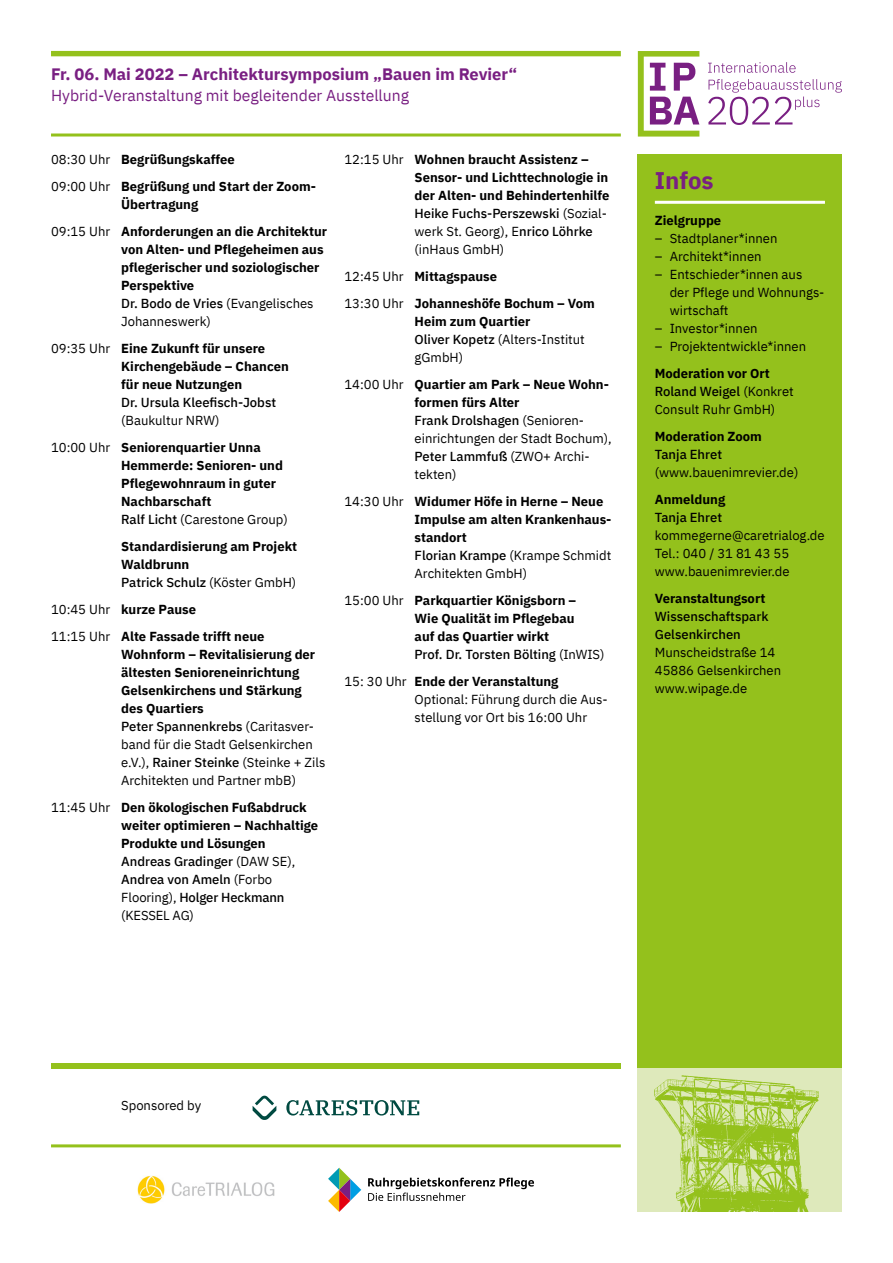
<style>
.page{position:relative;width:893px;height:1263px;background:#fff}
.page>*{position:absolute;margin:0;border:0;box-sizing:border-box;transform-origin:0 0}
.t1{font:700 24px "IBM Plex Sans";color:#791f82}
.t2{font:700 16.5px "IBM Plex Sans";color:#791f82}
.t3{font:15.75px "IBM Plex Sans";color:#791f82}
.t4{font:700 13.05px/18px "IBM Plex Sans";color:#000}
.t5{font:13.05px/18px "IBM Plex Sans";color:#000}
.t6{font:500 13.05px/18px "IBM Plex Sans";color:#000}
.s1{font-weight:400}
.s2{font-weight:500}
.s3{font-weight:700}
</style>
<div class="page">
<div style="left:638px;top:154px;width:204px;height:914px;background:#94c11c"></div>
<svg style="left:638px;top:51px;width:204px;height:86px"></svg>
<div style="left:51px;top:1063px;width:570px;height:5px;background:#94c11c"></div>
<div style="left:51px;top:51px;width:570px;height:5px;background:#94c11c"></div>
<hr style="left:51px;top:133px;width:570px;height:3px;background:#94c11c">
<svg style="left:328px;top:1168px;width:33px;height:44px"></svg>
<svg style="left:368px;top:1177px;width:166px;height:24px"></svg>
<img style="left:138px;top:1176px;width:137px;height:28px">
<svg style="left:286px;top:1100px;width:133px;height:15px"></svg>
<svg style="left:253px;top:1096px;width:23px;height:24px"></svg>
<hr style="left:51px;top:1144px;width:570px;height:3px;background:#94c11c">
<div style="left:638px;top:1068px;width:204px;height:144px;background:#dee9bb"></div>
<img style="left:654px;top:1075px;width:165px;height:137px">
<hr style="left:655px;top:201px;width:170px;height:3px;background:#fff">
<p class="t2" style="left:51px;top:61px;width:468px">Fr. 06. Mai 2022 – Architektursymposium „Bauen im Revier“</p>
<p class="t3" style="left:51px;top:84px;width:360px">Hybrid-Veranstaltung mit begleitender Ausstellung</p>
<p class="t4" style="left:51px;top:145px;width:265px;line-height:27px"><span class="s1">08:30 Uhr</span> Begrüßungskaffee<br><span class="s1">09:00 Uhr</span> Begrüßung und Start der Zoom-</p>
<p class="t4" style="left:51px;top:190px;width:278px;line-height:27px;text-indent:70px">Übertragung<br><span class="s1">09:15 Uhr</span> Anforderungen an die Architektur</p>
<p class="t4" style="left:121px;top:239px;width:204px">von Alten- und Pflegeheimen aus pflegerischer und soziologischer<br>Perspektive<br><span class="s2">Dr. Bodo de Vries</span> <span class="s1">(Evangelisches<br>Johanneswerk)</span></p>
<p class="t4" style="left:121px;top:338px;width:169px;text-indent:-70px"><span class="s1">09:35 Uhr</span> Eine Zukunft für unsere<br>Kirchengebäude – Chancen für neue Nutzungen</p>
<p class="t6" style="left:121px;top:392px;width:156px">Dr. Ursula Kleefisch-Jobst</p>
<p class="t5" style="left:51px;top:405px;width:211px;line-height:27px;text-indent:70px">(Baukultur NRW)<br>10:00 Uhr <span class="s3">Seniorenquartier Unna</span></p>
<p class="t4" style="left:121px;top:455px;width:168px">Hemmerde: Senioren- und<br>Pflegewohnraum in guter<br>Nachbarschaft<br><span class="s2">Ralf Licht</span> <span class="s1">(Carestone Group)</span></p>
<p class="t4" style="left:121px;top:536px;width:177px">Standardisierung am Projekt<br>Waldbrunn<br><span class="s2">Patrick Schulz</span> <span class="s1">(Köster GmbH)</span></p>
<p class="t4" style="left:51px;top:594px;width:215px;line-height:27px"><span class="s1">10:45 Uhr</span> kurze Pause<br><span class="s1">11:15 Uhr</span> Alte Fassade trifft neue</p>
<p class="t4" style="left:121px;top:644px;width:206px">Wohnform – Revitalisierung der ältesten Senioreneinrichtung<br>Gelsenkirchens und Stärkung des Quartiers<br><span class="s2">Peter Spannenkrebs</span> <span class="s1">(Caritasver&shy;band für die Stadt Gelsenkirchen e.V.),</span> <span class="s2">Rainer Steinke</span> <span class="s1">(Steinke + Zils<br>Architekten und Partner mbB)</span></p>
<p class="t4" style="left:121px;top:797px;width:199px;text-indent:-70px"><span class="s1">11:45 Uhr</span> Den ökologischen Fußabdruck weiter optimieren – Nachhaltige<br>Produkte und Lösungen<br><span class="s2">Andreas Gradinger</span> <span class="s1">(DAW SE),<br></span><span class="s2">Andrea von Ameln</span> <span class="s1">(Forbo<br>Flooring),</span> <span class="s2">Holger Heckmann </span><span class="s1">(KESSEL AG)</span></p>
<p class="t4" style="left:415px;top:149px;width:196px;text-indent:-70px"><span class="s1">12:15 Uhr</span> Wohnen braucht Assistenz –<br>Sensor- und Lichttechnologie in der Alten- und Behindertenhilfe<br><span class="s2">Heike Fuchs-Perszewski</span> <span class="s1">(Sozial&shy;werk St. Georg), E</span><span class="s2">nrico Löhrke </span><span class="s1">(inHaus GmbH)</span></p>
<p class="t4" style="left:344px;top:262px;width:252px;line-height:27px"><span class="s1">12:45 Uhr</span> Mittagspause<br><span class="s1">13:30 Uhr</span> Johanneshöfe Bochum – Vom</p>
<p class="t5" style="left:415px;top:311px;width:172px"><span class="s3">Heim zum Quartier<br></span><span class="s2">Oliver Kopetz</span> (Alters-Institut gGmbH)</p>
<p class="t5" style="left:415px;top:374px;width:199px;text-indent:-70px">14:00 Uhr <span class="s3">Quartier am Park – Neue Wohn&shy;formen fürs Alter<br></span><span class="s2">Frank Drolshagen</span> (Senioren&shy;einrichtungen der Stadt Bochum),<br><span class="s2">Peter Lammfuß</span> (ZWO+ Archi&shy;tekten)</p>
<p class="t4" style="left:415px;top:491px;width:198px;text-indent:-70px"><span class="s1">14:30 Uhr</span> Widumer Höfe in Herne – Neue<br>Impulse am alten Krankenhaus&shy;standort<br><span class="s2">Florian Krampe</span> <span class="s1">(Krampe Schmidt<br>Architekten GmbH)</span></p>
<p class="t4" style="left:415px;top:590px;width:191px;text-indent:-70px"><span class="s1">15:00 Uhr</span> Parkquartier Königsborn –<br>Wie Qualität im Pflegebau<br>auf das Quartier wirkt<br><span class="s2">Prof. Dr. Torsten Bölting</span> <span class="s1">(InWIS)</span></p>
<p class="t5" style="left:415px;top:671px;width:193px;text-indent:-70px">15: 30 Uhr <span class="s3">Ende der Veranstaltung<br></span>Optional: Führung durch die Aus&shy;stellung vor Ort bis 16:00 Uhr</p>
<h1 class="t1" style="left:655px;top:162px;width:60px">Infos</h1>
<p class="t4" style="left:655px;top:211px;width:68px">Zielgruppe</p>
<p class="t5" style="left:655px;top:229px;width:124px">– Stadtplaner*innen</p>
<p class="t5" style="left:655px;top:247px;width:108px">– Architekt*innen</p>
<p class="t5" style="left:670px;top:265px;width:156px;text-indent:-15px">– Entschieder*innen aus der Pflege und Wohnungs&shy;wirtschaft</p>
<p class="t5" style="left:655px;top:319px;width:104px">– Investor*innen</p>
<p class="t5" style="left:655px;top:337px;width:153px">– Projektentwickle*innen</p>
<p class="t5" style="left:655px;top:364px;width:140px"><span class="s3">Moderation vor Ort<br></span><span class="s2">Roland Weigel</span> (Konkret<br>Consult Ruhr GmbH)</p>
<p class="t4" style="left:655px;top:427px;width:108px">Moderation Zoom</p>
<p class="t6" style="left:655px;top:445px;width:69px">Tanja Ehret</p>
<p class="t5" style="left:655px;top:463px;width:145px">(www.bauenimrevier.de)</p>
<p class="t4" style="left:655px;top:490px;width:72px">Anmeldung</p>
<p class="t6" style="left:655px;top:508px;width:69px">Tanja Ehret</p>
<p class="t5" style="left:655px;top:526px;width:171px">kommegerne@caretrialog.de<br>Tel.: 040 / 31 81 43 55 www.bauenimrevier.de</p>
<p class="t4" style="left:655px;top:589px;width:112px">Veranstaltungsort</p>
<p class="t6" style="left:655px;top:607px;width:115px">Wissenschaftspark<br>Gelsenkirchen</p>
<p class="t5" style="left:655px;top:643px;width:128px">Munscheidstraße 14<br>45886 Gelsenkirchen www.wipage.de</p>
<p class="t5" style="left:121px;top:1095px;width:82px">Sponsored by</p>
</div>
